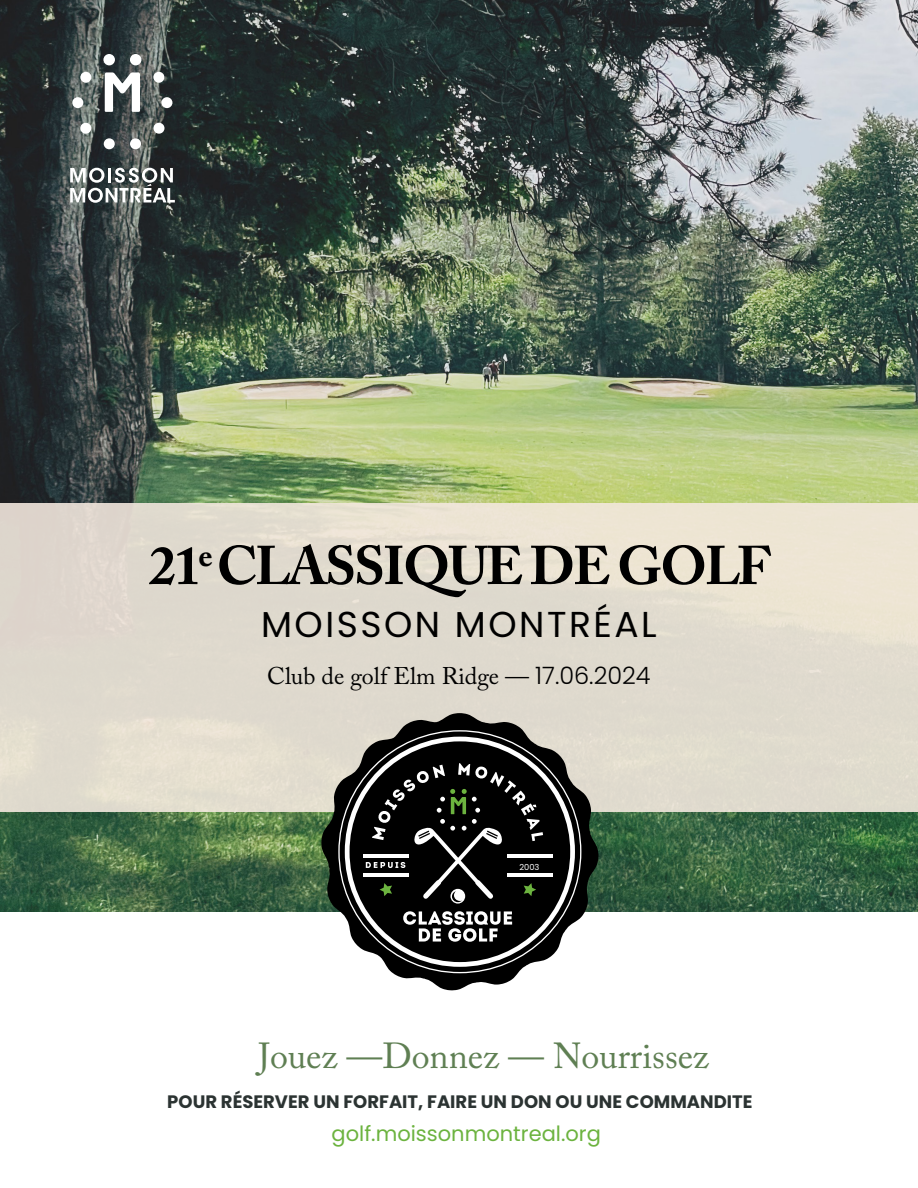
<style>
.page{position:relative;width:918px;height:1188px;background:#fff}
.page>*{position:absolute;margin:0;border:0;box-sizing:border-box;transform-origin:0 0}
.t1{font:700 54px "Adobe Caslon Pro";letter-spacing:-.04em;color:#000}
.t2{font:36px "Adobe Caslon Pro";color:#5f7f53}
.t3{font:36px "Poppins";letter-spacing:.07em;color:#000}
.t4{font:24px "Adobe Caslon Pro";color:#000}
.t5{font:21px "Poppins";color:#6cb33f}
.t6{font:700 18px "Poppins";color:#2b3332}
.t7{font:8.25px "Poppins";color:#fff}
.s1{font-family:"Poppins";font-weight:300}
</style>
<div class="page">
<img style="left:0;top:0;width:918px;height:912px">
<div style="left:0;top:503px;width:918px;height:309px;background:linear-gradient(to right,#dfd9cd,#e6e0d1)"></div>
<svg style="left:70px;top:168px;width:105px;height:35px"></svg>
<svg style="left:105px;top:72px;width:35px;height:40px"></svg>
<div style="left:80px;top:72px;width:11px;height:11px;background:#fff;border-radius:50%"></div>
<div style="left:103px;top:54px;width:12px;height:11px;background:#fff;border-radius:50%"></div>
<div style="left:130px;top:54px;width:11px;height:11px;background:#fff;border-radius:50%"></div>
<div style="left:72px;top:97px;width:11px;height:11px;background:#fff;border-radius:50%"></div>
<div style="left:80px;top:123px;width:11px;height:11px;background:#fff;border-radius:50%"></div>
<div style="left:104px;top:138px;width:11px;height:11px;background:#fff;border-radius:50%"></div>
<div style="left:153px;top:72px;width:11px;height:11px;background:#fff;border-radius:50%"></div>
<div style="left:161px;top:97px;width:11px;height:11px;background:#fff;border-radius:50%"></div>
<div style="left:153px;top:123px;width:12px;height:11px;background:#fff;border-radius:50%"></div>
<div style="left:130px;top:138px;width:11px;height:11px;background:#fff;border-radius:50%"></div>
<svg style="left:321px;top:713px;width:278px;height:277px"></svg>
<svg style="left:345px;top:737px;width:230px;height:230px;fill:#000"></svg>
<svg style="left:450px;top:889px;width:15px;height:15px"></svg>
<svg style="left:366px;top:763px;width:177px;height:139px"></svg>
<h1 class="t1" style="left:149px;top:534px;width:623px">21<sup>e</sup> CLASSIQUE DE GOLF</h1>
<h2 class="t3" style="left:261px;top:604px;width:397px">MOISSON MONTRÉAL</h2>
<h3 class="t4" style="left:267px;top:662px;width:385px">Club de golf Elm Ridge — <span class="s1">17.06.2024</span></h3>
<p class="t7" style="left:519px;top:862px;width:21px">2003</p>
<h2 class="t2" style="left:258px;top:1035px;width:452px">Jouez —Donnez — Nourrissez</h2>
<p class="t6" style="left:167px;top:1091px;width:587px">POUR RÉSERVER UN FORFAIT, FAIRE UN DON OU UNE COMMANDITE</p>
<p class="t5" style="left:332px;top:1121px;width:271px">golf.moissonmontreal.org</p>
</div>
